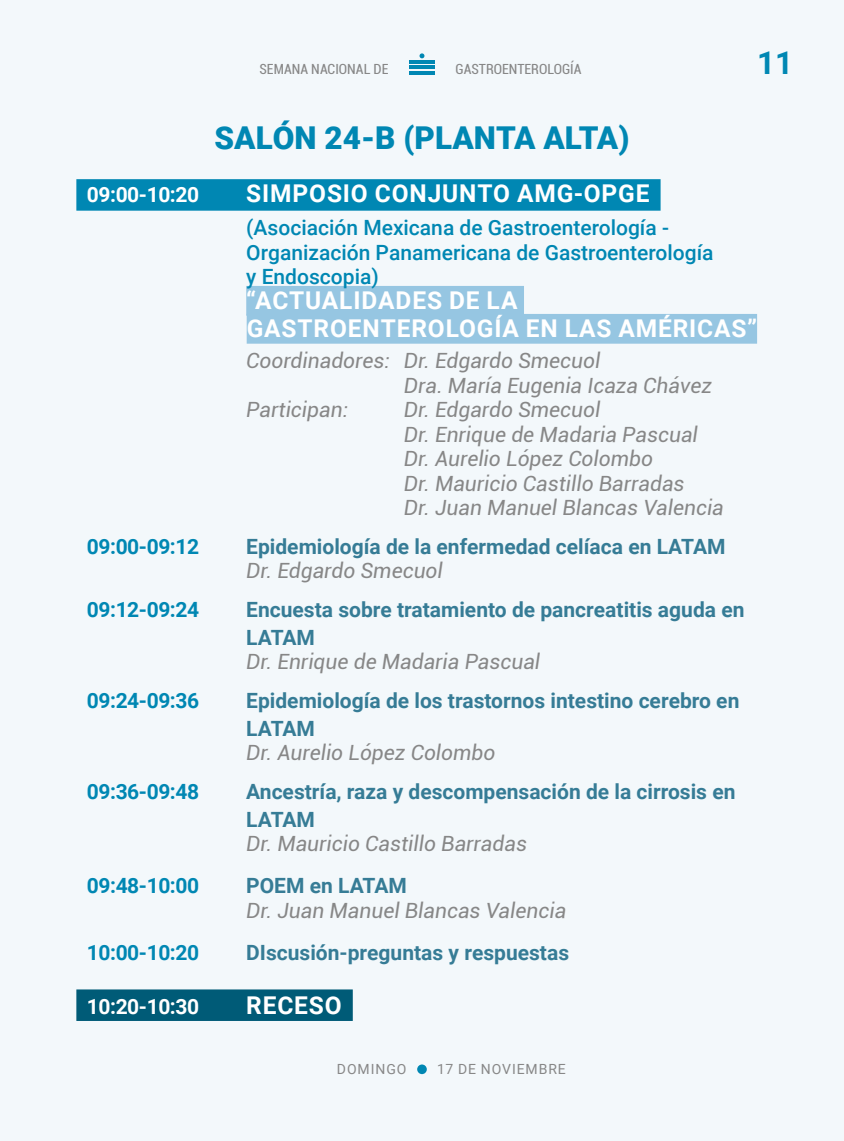
<style>
.page{position:relative;width:844px;height:1141px;background:#fff}
.page>*{position:absolute;margin:0;border:0;box-sizing:border-box;transform-origin:0 0}
.t1{font:900 31.5px "Roboto";color:#0087b3}
.t2{font:700 31.5px "Roboto";color:#0087b3}
.t3{font:700 24.5px/28px "Roboto";letter-spacing:.035em;color:#fff}
.t4{font:italic 21px/24.5px "Roboto";color:#878787}
.t5{font:700 21px/28px "Roboto";color:#367c96}
.t6{font:500 21px/24.5px "Roboto";color:#0087b3}
.t7{font:700 21px "Roboto";letter-spacing:-.02em;color:#0087b3}
.t8{font:700 21px "Roboto";letter-spacing:-.02em;color:#fff}
.t9{font:condensed 14px "Roboto";color:#878787}
.t10{font:14px "Roboto";letter-spacing:.065em;color:#878787}
</style>
<div class="page">
<div style="left:0;top:0;width:843px;height:1141px;background:#f3f8fb"></div>
<div style="left:417px;top:1064px;width:9px;height:10px;background:#0087b3;border-radius:50%"></div>
<hr style="left:409px;top:60px;width:25px;height:4px;background:#0087b3">
<hr style="left:409px;top:66px;width:25px;height:3px;background:#0087b3">
<hr style="left:409px;top:71px;width:25px;height:3px;background:#0087b3">
<svg style="left:419px;top:53px;width:5px;height:5px"></svg>
<div style="left:76px;top:179px;width:584px;height:32px;background:#0087b3"></div>
<div style="left:246px;top:286px;width:278px;height:30px;background:#96c6e2"></div>
<div style="left:246px;top:314px;width:510px;height:30px;background:#96c6e2"></div>
<div style="left:76px;top:989px;width:277px;height:32px;background:#005b77"></div>
<p class="t9" style="left:259px;top:60px;width:130px">SEMANA NACIONAL DE</p>
<p class="t9" style="left:455px;top:60px;width:127px">GASTROENTEROLOGÍA</p>
<h1 class="t2" style="left:756px;top:41px;width:38px">11</h1>
<h1 class="t1" style="left:214px;top:116px;width:416px">SALÓN 24-B (PLANTA ALTA)</h1>
<p class="t8" style="left:87px;top:180px;width:114px">09:00-10:20</p>
<p class="t3" style="left:246px;top:178px;width:405px">SIMPOSIO CONJUNTO AMG-OPGE</p>
<p class="t6" style="left:246px;top:215px;width:469px">(Asociación Mexicana de Gastroenterología -<br>Organización Panamericana de Gastroenterología y Endoscopia)</p>
<p class="t3" style="left:246px;top:285px;width:512px">“ACTUALIDADES DE LA<br>GASTROENTEROLOGÍA EN LAS AMÉRICAS”</p>
<p class="t4" style="left:246px;top:348px;width:355px">Coordinadores: Dr. Edgardo Smecuol</p>
<p class="t4" style="left:404px;top:372px;width:309px">Dra. María Eugenia Icaza Chávez</p>
<p class="t4" style="left:246px;top:397px;width:103px">Participan:</p>
<p class="t4" style="left:404px;top:397px;width:321px">Dr. Edgardo Smecuol<br>Dr. Enrique de Madaria Pascual<br>Dr. Aurelio López Colombo<br>Dr. Mauricio Castillo Barradas<br>Dr. Juan Manuel Blancas Valencia</p>
<p class="t7" style="left:87px;top:532px;width:114px">09:00-09:12</p>
<p class="t5" style="left:246px;top:531px;width:480px">Epidemiología de la enfermedad celíaca en LATAM</p>
<p class="t4" style="left:246px;top:558px;width:198px">Dr. Edgardo Smecuol</p>
<p class="t7" style="left:87px;top:595px;width:114px">09:12-09:24</p>
<p class="t5" style="left:246px;top:594px;width:499px">Encuesta sobre tratamiento de pancreatitis aguda en<br>LATAM</p>
<p class="t4" style="left:246px;top:649px;width:295px">Dr. Enrique de Madaria Pascual</p>
<p class="t7" style="left:87px;top:686px;width:114px">09:24-09:36</p>
<p class="t5" style="left:246px;top:685px;width:494px">Epidemiología de los trastornos intestino cerebro en<br>LATAM</p>
<p class="t4" style="left:246px;top:740px;width:250px">Dr. Aurelio López Colombo</p>
<p class="t7" style="left:87px;top:777px;width:114px">09:36-09:48</p>
<p class="t5" style="left:246px;top:776px;width:490px">Ancestría, raza y descompensación de la cirrosis en<br>LATAM</p>
<p class="t4" style="left:246px;top:831px;width:282px">Dr. Mauricio Castillo Barradas</p>
<p class="t7" style="left:87px;top:871px;width:114px">09:48-10:00</p>
<p class="t5" style="left:246px;top:871px;width:162px">POEM en LATAM</p>
<p class="t4" style="left:246px;top:897px;width:321px">Dr. Juan Manuel Blancas Valencia</p>
<p class="t7" style="left:87px;top:938px;width:114px">10:00-10:20</p>
<p class="t5" style="left:246px;top:937px;width:324px">DIscusión-preguntas y respuestas</p>
<p class="t8" style="left:87px;top:992px;width:114px">10:20-10:30</p>
<p class="t3" style="left:246px;top:990px;width:97px">RECESO</p>
<p class="t10" style="left:337px;top:1059px;width:71px">DOMINGO</p>
<p class="t10" style="left:437px;top:1059px;width:130px">17 DE NOVIEMBRE</p>
</div>
